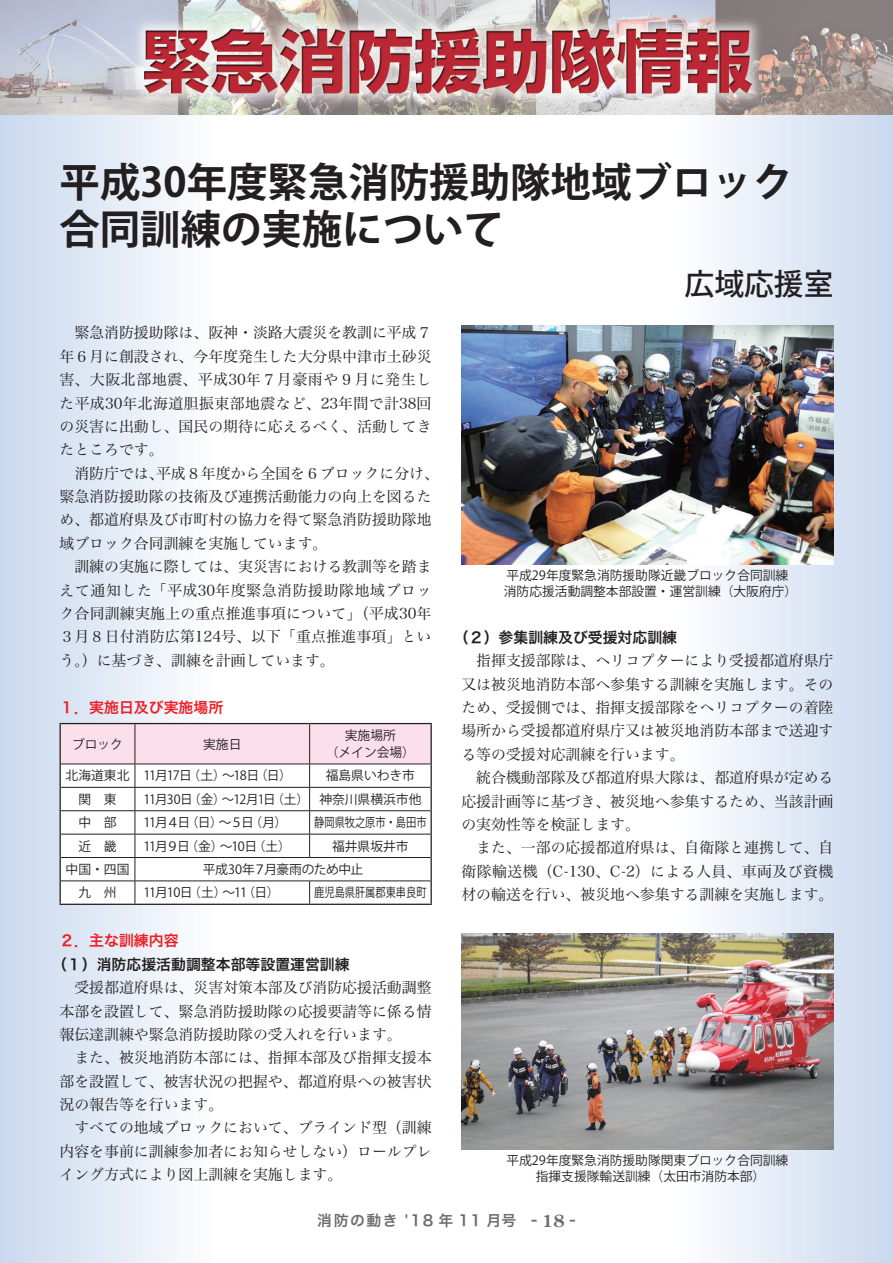
<style>
.page{position:relative;width:893px;height:1263px;background:#fff}
.page>*{position:absolute;margin:0;border:0;box-sizing:border-box;transform-origin:0 0}
.t1{font:700 40.35px/46.8px "Koz Go Pr 6 N";color:#231f20}
.t2{font:500 29.7px "Koz Go Pr 6 N";color:#231f20}
.t3{font:14.85px/23.4px "Hira Min Pro N W3";color:#231f20}
.t4{font:14.85px "Hira Kaku Pro N W6";color:#231f20}
.t5{font:14.85px "Hira Kaku Pro N W6";color:#ee1d23}
.t6{font:14.85px "Hira Kaku Pro W6";letter-spacing:.1em;color:#6c6d70}
.t7{font:12.75px/17px "Koz Go Pr 6 N";color:#231f20;text-align:center}
.t8{font:12.75px/15.9px "Koz Go Pro";color:#231f20;text-align:center}
.t9{font:12.75px "Koz Go Pr 6 N";color:#231f20;scale:.8 1}
.t10{font:12.75px "Koz Go Pr 6 N";letter-spacing:-.055em;color:#231f20}
.t11{font:12.75px "Koz Go Pr 6 N";letter-spacing:-.09em;color:#231f20}
.t12{font:12.75px "Koz Go Pr 6 N";letter-spacing:-.08em;color:#231f20}
.t13{font:12.75px "Koz Go Pr 6 N";letter-spacing:-.03em;color:#231f20}
.s1{font-family:"Century Old Style Std";font-weight:700;font-size:16.95px}
</style>
<div class="page">
<div style="left:0;top:115px;width:213px;height:1148px;background:linear-gradient(to right,#c9d8ee,#fcfdfe)"></div>
<div style="left:680px;top:115px;width:213px;height:1148px;background:linear-gradient(to right,#fdfdfe,#c9d8ee)"></div>
<img style="left:461px;top:933px;width:372px;height:216px">
<img style="left:461px;top:325px;width:372px;height:239px">
<svg style="left:60px;top:723px;width:372px;height:181px"></svg>
<hr style="left:60px;top:904px;width:75px;height:1px;background:#231f20">
<hr style="left:135px;top:904px;width:175px;height:1px;background:#231f20">
<hr style="left:310px;top:904px;width:122px;height:1px;background:#231f20">
<img style="left:0;top:0;width:893px;height:115px">
<h1 class="t1" style="left:60px;top:160px;width:776px">平成30年度緊急消防援助隊地域ブロック　合同訓練の実施について</h1>
<h2 class="t2" style="left:685px;top:268px;width:150px">広域応援室</h2>
<p class="t3" style="left:60px;top:320px;width:381px">　緊急消防援助隊は、阪神・淡路大震災を教訓に平成７年６月に創設され、今年度発生した大分県中津市土砂災害、大阪北部地震、平成30年７月豪雨や９月に発生した平成30年北海道胆振東部地震など、23年間で計38回の災害に出動し、国民の期待に応えるべく、活動してきたところです。<br>　消防庁では、平成８年度から全国を６ブロックに分け、緊急消防援助隊の技術及び連携活動能力の向上を図るため、都道府県及び市町村の協力を得て緊急消防援助隊地域ブロック合同訓練を実施しています。<br>　訓練の実施に際しては、実災害における教訓等を踏まえて通知した「平成30年度緊急消防援助隊地域ブロック合同訓練実施上の重点推進事項について」（平成30年<br>３月８日付消防広第124号、以下「重点推進事項」という。）に基づき、訓練を計画しています。</p>
<p class="t5" style="left:60px;top:694px;width:165px">１．実施日及び実施場所</p>
<p class="t7" style="left:72px;top:736px;width:53px">ブロック</p>
<p class="t7" style="left:203px;top:736px;width:40px">実施日</p>
<p class="t7" style="left:326px;top:727px;width:91px">実施場所<br>（メイン会場）</p>
<p class="t10" style="left:66px;top:769px;width:228px">北海道東北 11月17日（土）～18日（日）</p>
<p class="t7" style="left:326px;top:768px;width:91px">福島県いわき市</p>
<p class="t7" style="left:78px;top:791px;width:40px">関　東</p>
<p class="t7" style="left:143px;top:791px;width:279px">11月30日（金）～12月1日（土） 神奈川県横浜市他</p>
<p class="t7" style="left:78px;top:814px;width:40px">中　部</p>
<p class="t7" style="left:143px;top:814px;width:145px">11月４日（日）～５日（月）</p>
<p class="t9" style="left:314px;top:815px;width:142px">静岡県牧之原市・島田市</p>
<p class="t7" style="left:78px;top:838px;width:40px">近　畿</p>
<p class="t11" style="left:143px;top:839px;width:149px">11月９日（金）～10日（土）</p>
<p class="t7" style="left:332px;top:838px;width:78px">福井県坂井市</p>
<p class="t7" style="left:66px;top:861px;width:65px">中国・四国</p>
<p class="t13" style="left:203px;top:862px;width:162px">平成30年７月豪雨のため中止</p>
<p class="t7" style="left:78px;top:884px;width:40px">九　州</p>
<p class="t12" style="left:143px;top:885px;width:138px">11月10日（土）～11（日）</p>
<p class="t9" style="left:314px;top:885px;width:142px">鹿児島県肝属郡東串良町</p>
<p class="t5" style="left:60px;top:927px;width:121px">２．主な訓練内容</p>
<p class="t4" style="left:52px;top:951px;width:299px">（１）消防応援活動調整本部等設置運営訓練</p>
<p class="t3" style="left:60px;top:974px;width:374px">　受援都道府県は、災害対策本部及び消防応援活動調整本部を設置して、緊急消防援助隊の応援要請等に係る情報伝達訓練や緊急消防援助隊の受入れを行います。<br>　また、被災地消防本部には、指揮本部及び指揮支援本部を設置して、被害状況の把握や、都道府県への被害状況の報告等を行います。<br>　すべての地域ブロックにおいて、ブラインド型（訓練内容を事前に訓練参加者にお知らせしない）ロールプレイング方式により図上訓練を実施します。</p>
<p class="t8" style="left:504px;top:568px;width:295px;text-align:left">平成29年度緊急消防援助隊近畿ブロック合同訓練消防応援活動調整本部設置・運営訓練（大阪府庁）</p>
<p class="t4" style="left:454px;top:624px;width:225px">（２）参集訓練及び受援対応訓練</p>
<p class="t3" style="left:461px;top:648px;width:374px">　指揮支援部隊は、ヘリコプターにより受援都道府県庁又は被災地消防本部へ参集する訓練を実施します。そのため、受援側では、指揮支援部隊をヘリコプターの着陸場所から受援都道府県庁又は被災地消防本部まで送迎する等の受援対応訓練を行います。<br>　統合機動部隊及び都道府県大隊は、都道府県が定める応援計画等に基づき、被災地へ参集するため、当該計画の実効性等を検証します。<br>　また、一部の応援都道府県は、自衛隊と連携して、自衛隊輸送機（C-130、C-2）による人員、車両及び資機材の輸送を行い、被災地へ参集する訓練を実施します。</p>
<p class="t8" style="left:506px;top:1152px;width:283px">平成29年度緊急消防援助隊関東ブロック合同訓練指揮支援隊輸送訓練（太田市消防本部）</p>
<p class="t6" style="left:317px;top:1207px;width:260px">消防の動き '18 年 11 月号 - <span class="s1">18</span> -</p>
</div>
